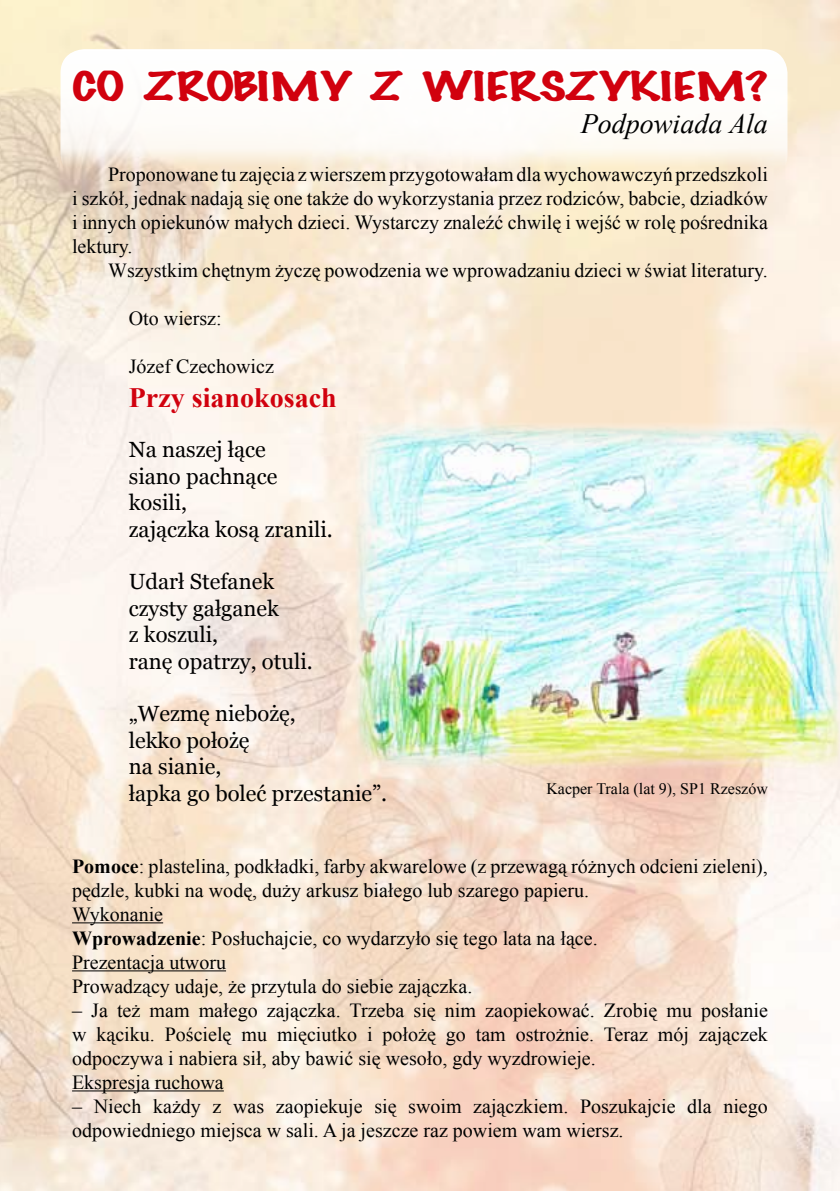
<style>
.page{position:relative;width:840px;height:1191px;background:#fff}
.page>*{position:absolute;margin:0;border:0;box-sizing:border-box;transform-origin:0 0}
.t1{font:40px "FL Pismo Reczne 6";color:#d1010e}
.t2{font:700 28px "Times New Roman";color:#d1010e}
.t3{font:italic 28px "Times New Roman";color:#000}
.t4{font:22px/26.4px "Georgia";color:#000}
.t5{font:20px/24px "Times New Roman";color:#000}
.t6{font:16px "Times New Roman";color:#000}
.s1{font-weight:700}
</style>
<div class="page">
<img style="left:0;top:0;width:839px;height:1191px">
<svg style="left:60px;top:49px;width:727px;height:130px"></svg>
<hr style="left:72px;top:922px;width:91px;height:1px;background:#000">
<hr style="left:72px;top:970px;width:154px;height:1px;background:#000">
<hr style="left:72px;top:1090px;width:152px;height:1px;background:#000">
<svg style="left:68px;top:65px;width:60px;height:93px"></svg>
<svg style="left:140px;top:0;width:217px;height:231px"></svg>
<svg style="left:366px;top:64px;width:40px;height:41px"></svg>
<svg style="left:416px;top:0;width:354px;height:235px"></svg>
<img style="left:355px;top:423px;width:484px;height:345px">
<h1 class="t1" style="left:72px;top:64px;width:697px">CO ZROBIMY Z WIERSZYKIEM?</h1>
<h2 class="t3" style="left:580px;top:105px;width:188px">Podpowiada Ala</h2>
<p class="t5" style="left:72px;top:162px;width:697px;text-align:justify;text-indent:36px">Proponowane tu zajęcia zwierszem przygotowałam dla wychowawczyń przedszkoli i szkół, jednak nadają się one także do wykorzystania przez rodziców, babcie, dziadków i innych opiekunów małych dzieci. Wystarczy znaleźć chwilę i wejść w rolę pośrednika lektury.</p>
<p class="t5" style="left:108px;top:258px;width:661px">Wszystkim chętnym życzę powodzenia we wprowadzaniu dzieci w świat literatury.</p>
<p class="t5" style="left:129px;top:306px;width:94px">Oto wiersz:</p>
<p class="t5" style="left:129px;top:354px;width:146px">Józef Czechowicz</p>
<h2 class="t2" style="left:129px;top:378px;width:209px">Przy sianokosach</h2>
<p class="t4" style="left:129px;top:436px;width:205px">Na naszej łące<br>siano pachnące kosili,<br>zajączka kosą zranili.</p>
<p class="t4" style="left:129px;top:568px;width:185px">Udarł Stefanek czysty gałganek<br>z koszuli,<br>ranę opatrzy, otuli.</p>
<p class="t4" style="left:129px;top:700px;width:260px">„Wezmę niebożę,<br>lekko położę<br>na sianie,<br>łapka go boleć przestanie”.</p>
<p class="t6" style="left:546px;top:777px;width:223px">Kacper Trala (lat 9), SP1 Rzeszów</p>
<p class="t5" style="left:72px;top:853px;width:697px"><span class="s1">Pomoce</span>: plastelina, podkładki, farby akwarelowe (z przewagą różnych odcieni zieleni), pędzle, kubki na wodę, duży arkusz białego lub szarego papieru.<br>Wykonanie<br><span class="s1">Wprowadzenie</span>: Posłuchajcie, co wydarzyło się tego lata na łące.<br>Prezentacja utworu<br>Prowadzący udaje, że przytula do siebie zajączka.</p>
<p class="t5" style="left:72px;top:997px;width:697px">– Ja też mam małego zajączka. Trzeba się nim zaopiekować. Zrobię mu posłanie w kąciku. Pościelę mu mięciutko i położę go tam ostrożnie. Teraz mój zajączek odpoczywa i nabiera sił, aby bawić się wesoło, gdy wyzdrowieje.<br>Ekspresja ruchowa</p>
<p class="t5" style="left:72px;top:1093px;width:697px">– Niech każdy z was zaopiekuje się swoim zajączkiem. Poszukajcie dla niego odpowiedniego miejsca w sali. A ja jeszcze raz powiem wam wiersz.</p>
</div>
